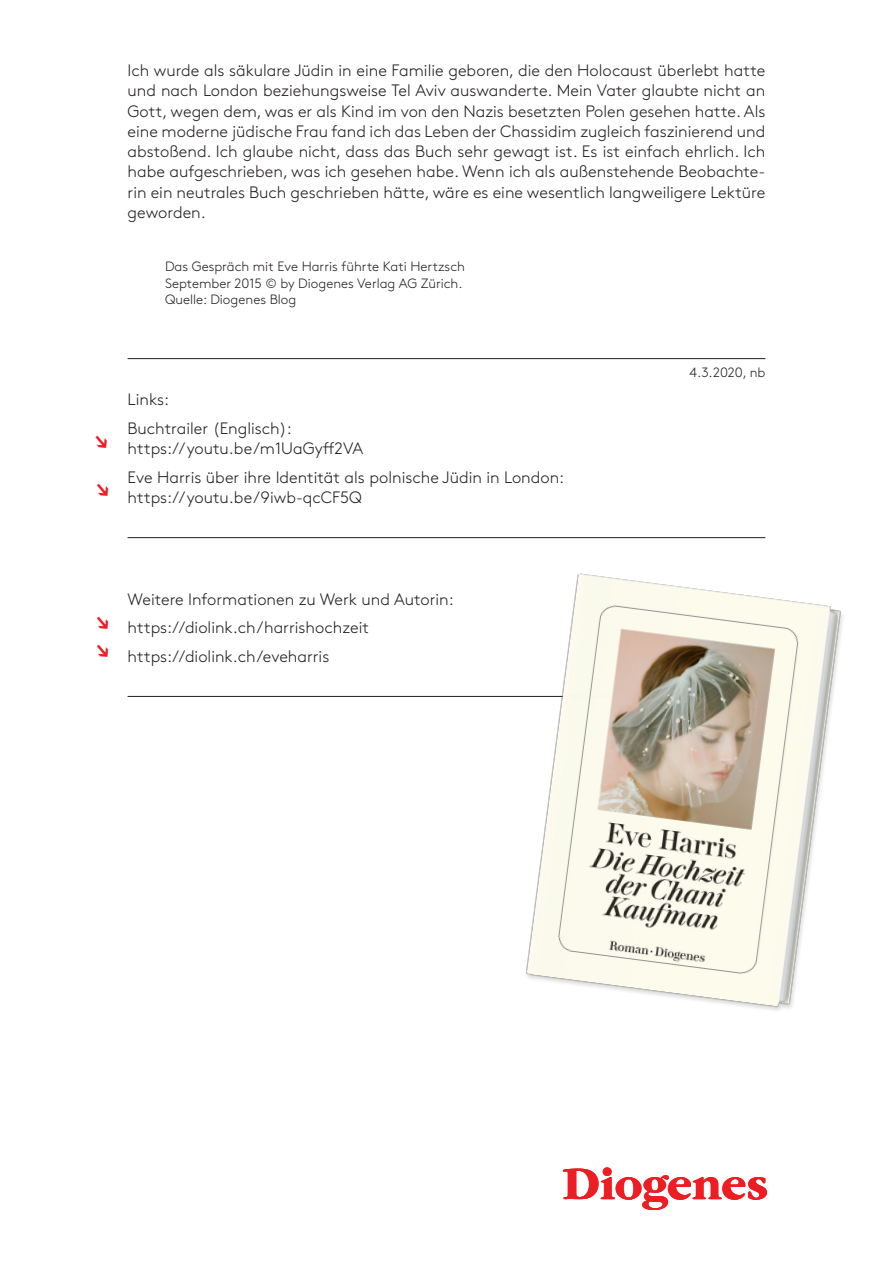
<style>
.page{position:relative;width:893px;height:1263px;background:#fff}
.page>*{position:absolute;margin:0;border:0;box-sizing:border-box;transform-origin:0 0}
.t1{font:700 48px "Dio Wordmark 2016";color:#ee1d23}
.t2{font:300 16.5px/20.2px "Brown Pro";color:#231f20;text-align:justify}
.t3{font:300 13.5px "Brown Pro";color:#231f20}
</style>
<div class="page">
<hr style="left:128px;top:358px;width:637px;height:1px;background:#231f20">
<hr style="left:128px;top:537px;width:637px;height:1px;background:#231f20">
<hr style="left:128px;top:696px;width:637px;height:1px;background:#231f20">
<img style="left:492px;top:573px;width:351px;height:438px">
<img style="left:526px;top:574px;width:304px;height:434px">
<p class="t2" style="left:128px;top:59px;width:639px">Ich wurde als säkulare Jüdin in eine Familie geboren, die den Holocaust überlebt hatte und nach London beziehungsweise Tel Aviv auswanderte. Mein Vater glaubte nicht an Gott, wegen dem, was er als Kind im von den Nazis besetzten Polen gesehen hatte. Als eine moderne jüdische Frau fand ich das Leben der Chassidim zugleich faszinierend und abstoßend. Ich glaube nicht, dass das Buch sehr gewagt ist. Es ist einfach ehrlich. Ich habe aufgeschrieben, was ich gesehen habe. Wenn ich als außenstehende Beobachte&shy;rin ein neutrales Buch geschrieben hätte, wäre es eine wesentlich langweiligere Lektüre geworden.</p>
<p class="t3" style="left:165px;top:257px;width:301px">Das Gespräch mit Eve Harris führte Kati Hertzsch</p>
<p class="t3" style="left:165px;top:273px;width:299px">September 2015 © by Diogenes Verlag AG Zürich.</p>
<p class="t3" style="left:165px;top:290px;width:133px">Quelle: Diogenes Blog</p>
<p class="t2" style="left:128px;top:388px;width:43px">Links:</p>
<p class="t2" style="left:128px;top:417px;width:166px">Buchtrailer (Englisch):</p>
<p class="t2" style="left:128px;top:437px;width:237px">https://youtu.be/m1UaGyff2VA</p>
<p class="t2" style="left:128px;top:466px;width:438px">Eve Harris über ihre Identität als polnische Jüdin in London:</p>
<p class="t2" style="left:128px;top:486px;width:236px">https://youtu.be/9iwb-qcCF5Q</p>
<p class="t2" style="left:128px;top:588px;width:328px">Weitere Informationen zu Werk und Autorin:</p>
<p class="t2" style="left:128px;top:616px;width:243px">https://diolink.ch/harrishochzeit</p>
<p class="t2" style="left:128px;top:645px;width:203px">https://diolink.ch/eveharris</p>
<p class="t3" style="left:690px;top:362px;width:77px">4.3.2020, nb</p>
<p class="t1" style="left:562px;top:1157px;width:208px">Diogenes</p>
</div>
